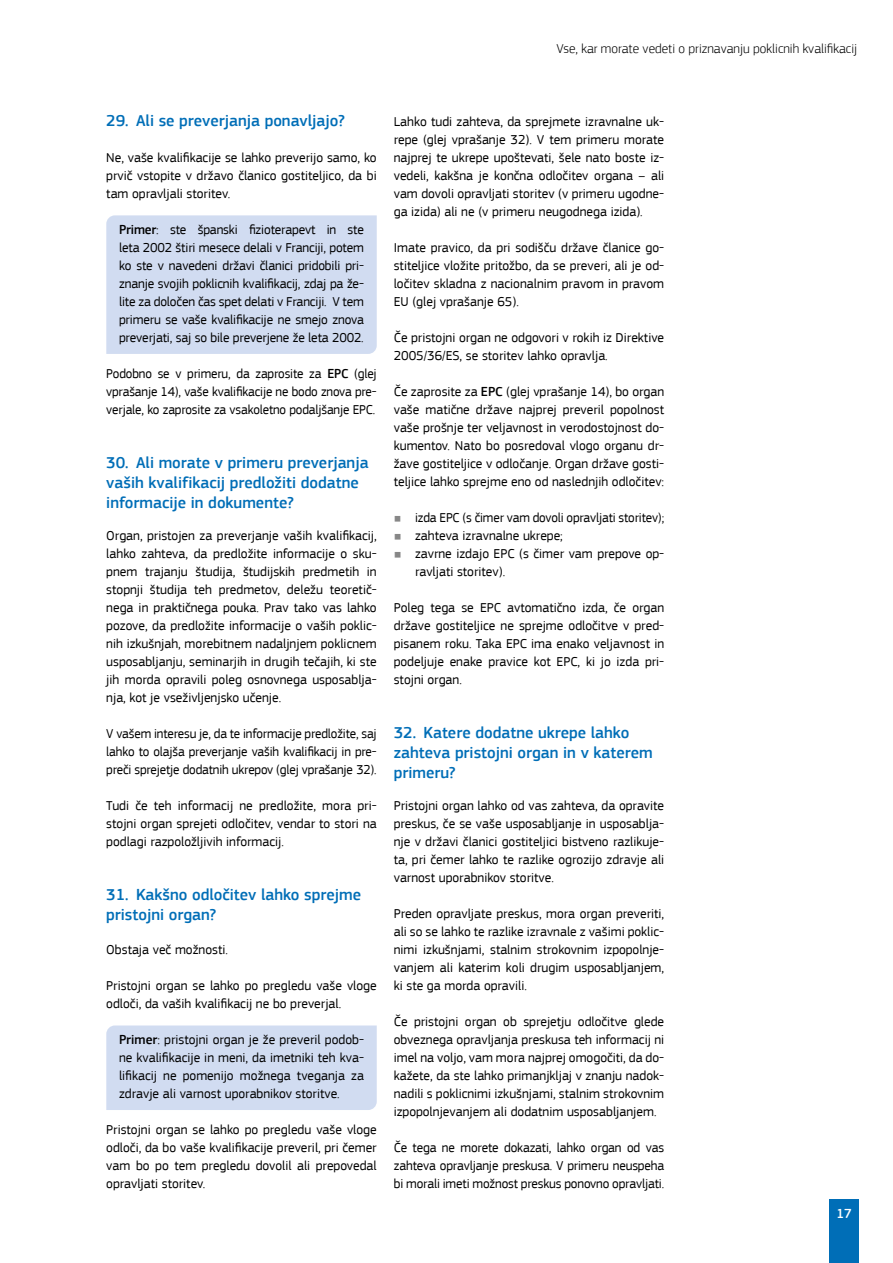
<style>
.page{position:relative;width:893px;height:1263px;background:#fff}
.page>*{position:absolute;margin:0;border:0;box-sizing:border-box;transform-origin:0 0}
.t1{font:500 16.5px/19.8px "EC Square Sans Pro";color:#006eb7}
.Body{font:13.5px/18px "EC Square Sans Pro";color:#000;text-align:justify}
.Example{font:13.5px/18px "EC Square Sans Pro";letter-spacing:-.01em;color:#000;text-align:justify}
.t2{font:300 13.5px "EC Square Sans Pro";color:#000}
.t3{font:500 13.5px "EC Square Sans Pro";color:#fff}
.s1{font-weight:500}
.s2{font-size:9px;color:#878787}
</style>
<div class="page">
<div style="left:829px;top:1199px;width:30px;height:64px;background:#006eb7"></div>
<div style="left:106px;top:215px;width:271px;height:139px;background:#d1dcf1"></div>
<div style="left:106px;top:1025px;width:271px;height:85px;background:#d1dcf1"></div>
<p class="t2" style="left:556px;top:40px;width:302px">Vse, kar morate vedeti o priznavanju poklicnih kvalifikacij</p>
<p class="t1" style="left:106px;top:111px;width:240px">29. Ali se preverjanja ponavljajo?</p>
<p class="Body" style="left:106px;top:149px;width:272px">Ne, vaše kvalifikacije se lahko preverijo samo, ko prvič vstopite v državo članico gostiteljico, da bi tam opravljali storitev.</p>
<p class="Example" style="left:119px;top:221px;width:246px"><span class="s1">Primer</span>: ste španski fizioterapevt in ste leta 2002 štiri mesece delali v Franciji, potem ko ste v navedeni državi članici pridobili pri&shy;znanje svojih poklicnih kvalifikacij, zdaj pa že&shy;lite za določen čas spet delati v Franciji. V tem primeru se vaše kvalifikacije ne smejo znova preverjati, saj so bile preverjene že leta 2002.</p>
<p class="Body" style="left:106px;top:365px;width:272px">Podobno se v primeru, da zaprosite za <span class="s1">EPC</span> (glej vprašanje 14), vaše kvalifikacije ne bodo znova pre&shy;verjale, ko zaprosite za vsakoletno podaljšanje EPC.</p>
<p class="t1" style="left:106px;top:453px;width:264px">30. Ali morate v primeru preverjanja vaših kvalifikacij predložiti dodatne informacije in dokumente?</p>
<p class="Body" style="left:106px;top:527px;width:272px">Organ, pristojen za preverjanje vaših kvalifikacij, lahko zahteva, da predložite informacije o sku&shy;pnem trajanju študija, študijskih predmetih in stopnji študija teh predmetov, deležu teoretič&shy;nega in praktičnega pouka. Prav tako vas lahko pozove, da predložite informacije o vaših poklic&shy;nih izkušnjah, morebitnem nadaljnjem poklicnem usposabljanju, seminarjih in drugih tečajih, ki ste jih morda opravili poleg osnovnega usposablja&shy;nja, kot je vseživljenjsko učenje.</p>
<p class="Body" style="left:106px;top:725px;width:272px">V vašem interesu je, da te informacije predložite, saj lahko to olajša preverjanje vaših kvalifikacij in pre&shy;preči sprejetje dodatnih ukrepov (glej vprašanje 32).</p>
<p class="Body" style="left:106px;top:797px;width:272px">Tudi če teh informacij ne predložite, mora pri&shy;stojni organ sprejeti odločitev, vendar to stori na podlagi razpoložljivih informacij.</p>
<p class="t1" style="left:106px;top:885px;width:256px">31. Kakšno odločitev lahko sprejme pristojni organ?</p>
<p class="Body" style="left:106px;top:941px;width:123px">Obstaja več možnosti.</p>
<p class="Body" style="left:106px;top:977px;width:272px">Pristojni organ se lahko po pregledu vaše vloge odloči, da vaših kvalifikacij ne bo preverjal.</p>
<p class="Example" style="left:119px;top:1031px;width:246px"><span class="s1">Primer</span>: pristojni organ je že preveril podob&shy;ne kvalifikacije in meni, da imetniki teh kva&shy;lifikacij ne pomenijo možnega tveganja za zdravje ali varnost uporabnikov storitve.</p>
<p class="Body" style="left:106px;top:1121px;width:272px">Pristojni organ se lahko po pregledu vaše vloge odloči, da bo vaše kvalifikacije preveril, pri čemer vam bo po tem pregledu dovolil ali prepovedal opravljati storitev.</p>
<p class="Body" style="left:394px;top:113px;width:272px">Lahko tudi zahteva, da sprejmete izravnalne uk&shy;repe (glej vprašanje 32). V tem primeru morate najprej te ukrepe upoštevati, šele nato boste iz&shy;vedeli, kakšna je končna odločitev organa – ali vam dovoli opravljati storitev (v primeru ugodne&shy;ga izida) ali ne (v primeru neugodnega izida).</p>
<p class="Body" style="left:394px;top:239px;width:272px">Imate pravico, da pri sodišču države članice go&shy;stiteljice vložite pritožbo, da se preveri, ali je od&shy;ločitev skladna z nacionalnim pravom in pravom EU (glej vprašanje 65).</p>
<p class="Body" style="left:394px;top:329px;width:272px">Če pristojni organ ne odgovori v rokih iz Direktive<br>2005/36/ES, se storitev lahko opravlja.</p>
<p class="Body" style="left:394px;top:383px;width:272px">Če zaprosite za <span class="s1">EPC</span> (glej vprašanje 14), bo organ vaše matične države najprej preveril popolnost vaše prošnje ter veljavnost in verodostojnost do&shy;kumentov. Nato bo posredoval vlogo organu dr&shy;žave gostiteljice v odločanje. Organ države gosti&shy;teljice lahko sprejme eno od naslednjih odločitev:</p>
<p class="Body" style="left:394px;top:509px;width:272px"><span class="s2">■</span> izda EPC (s čimer vam dovoli opravljati storitev);</p>
<p class="Body" style="left:394px;top:527px;width:171px"><span class="s2">■</span> zahteva izravnalne ukrepe;</p>
<p class="Body" style="left:415px;top:545px;width:251px;text-indent:-21px"><span class="s2">■</span> zavrne izdajo EPC (s čimer vam prepove op&shy;ravljati storitev).</p>
<p class="Body" style="left:394px;top:599px;width:272px">Poleg tega se EPC avtomatično izda, če organ države gostiteljice ne sprejme odločitve v pred&shy;pisanem roku. Taka EPC ima enako veljavnost in podeljuje enake pravice kot EPC, ki jo izda pri&shy;stojni organ.</p>
<p class="t1" style="left:394px;top:723px;width:260px">32. Katere dodatne ukrepe lahko zahteva pristojni organ in v katerem primeru?</p>
<p class="Body" style="left:394px;top:797px;width:272px">Pristojni organ lahko od vas zahteva, da opravite preskus, če se vaše usposabljanje in usposablja&shy;nje v državi članici gostiteljici bistveno razlikuje&shy;ta, pri čemer lahko te razlike ogrozijo zdravje ali varnost uporabnikov storitve.</p>
<p class="Body" style="left:394px;top:905px;width:272px">Preden opravljate preskus, mora organ preveriti, ali so se lahko te razlike izravnale z vašimi poklic&shy;nimi izkušnjami, stalnim strokovnim izpopolnje&shy;vanjem ali katerim koli drugim usposabljanjem, ki ste ga morda opravili.</p>
<p class="Body" style="left:394px;top:1013px;width:272px">Če pristojni organ ob sprejetju odločitve glede obveznega opravljanja preskusa teh informacij ni imel na voljo, vam mora najprej omogočiti, da do&shy;kažete, da ste lahko primanjkljaj v znanju nadok&shy;nadili s poklicnimi izkušnjami, stalnim strokovnim izpopolnjevanjem ali dodatnim usposabljanjem.</p>
<p class="Body" style="left:394px;top:1139px;width:272px">Če tega ne morete dokazati, lahko organ od vas zahteva opravljanje preskusa. V primeru neuspeha bi morali imeti možnost preskus ponovno opravljati.</p>
<p class="t3" style="left:836px;top:1205px;width:17px">17</p>
</div>
